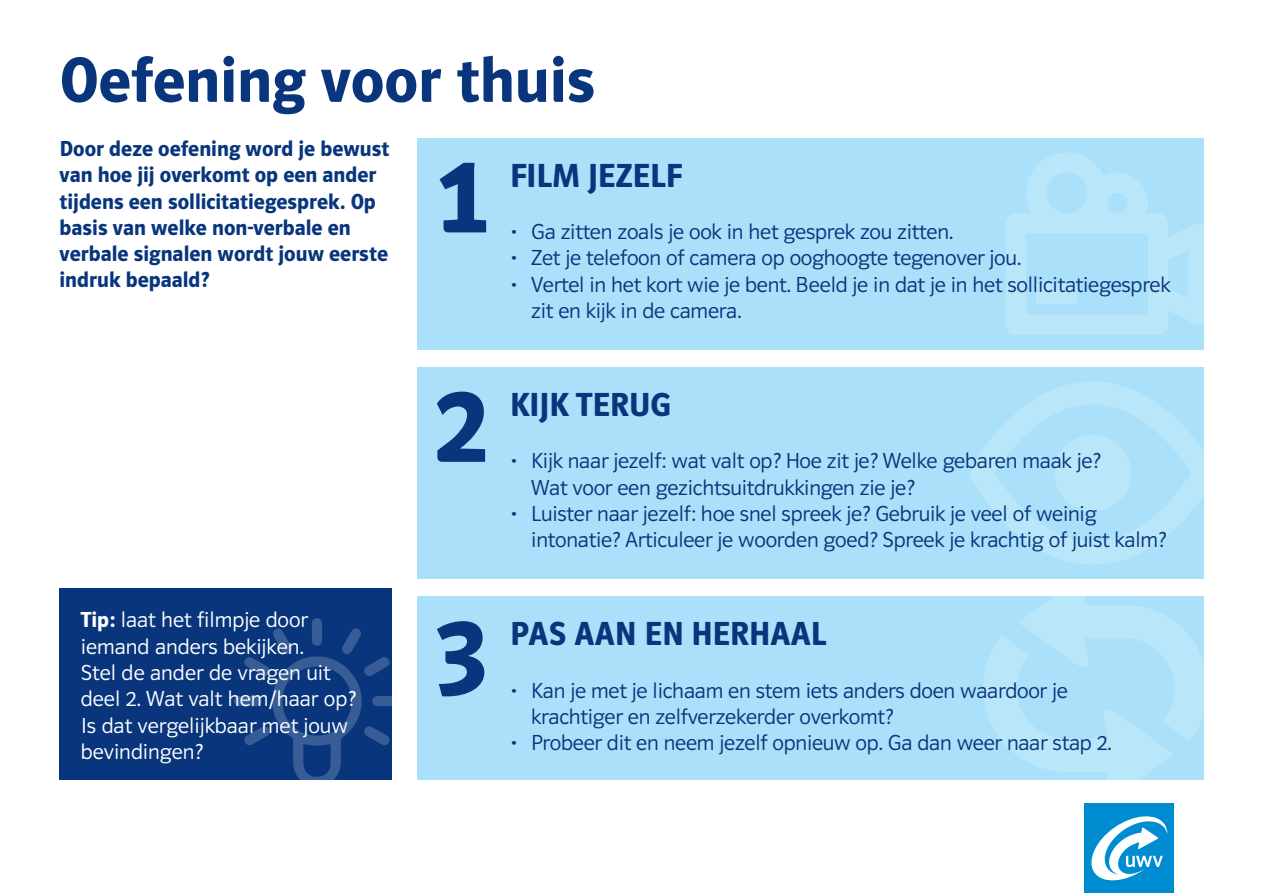
<style>
.page{position:relative;width:1263px;height:893px;background:#fff}
.page>*{position:absolute;margin:0;border:0;box-sizing:border-box;transform-origin:0 0}
.t1{font:700 112.5px/229.4px "UWV Sans 2010";color:#08357c;text-align:justify}
.t2{font:700 66px "UWV Sans 2010";color:#08357c}
.t3{font:700 34.5px "UWV Sans 2010";color:#08357c}
.t4{font:300 22.5px/26.2px "UWV Sans 2010";letter-spacing:-.01em;color:#08357c}
.t5{font:700 22.5px/26.2px "UWV Sans 2010";color:#08357c}
.t6{font:300 22.5px/26.2px "UWV Sans 2010";color:#fff}
.s1{font-weight:700}
</style>
<div class="page">
<div style="left:60px;top:588px;width:332px;height:192px;background:#08357c"></div>
<svg style="left:234px;top:618px;width:158px;height:162px"></svg>
<div style="left:417px;top:138px;width:786px;height:211px;background:#aae0f9"></div>
<svg style="left:1006px;top:153px;width:197px;height:182px"></svg>
<div style="left:1036px;top:284px;width:40px;height:20px;background:#bae6fa"></div>
<div style="left:417px;top:368px;width:786px;height:211px;background:#aae0f9"></div>
<svg style="left:970px;top:382px;width:233px;height:183px"></svg>
<div style="left:1054px;top:435px;width:77px;height:76px;background:#bae6fa;border-radius:50%"></div>
<div style="left:417px;top:597px;width:786px;height:183px;background:#aae0f9"></div>
<svg style="left:983px;top:597px;width:220px;height:183px"></svg>
<div style="left:1085px;top:804px;width:89px;height:89px;background:#008cd0"></div>
<svg style="left:1091px;top:816px;width:76px;height:65px"></svg>
<h2 class="t2" style="left:60px;top:45px;width:537px">Oefening voor thuis</h2>
<p class="t5" style="left:60px;top:136px;width:331px">Door deze oefening word je bewust van hoe jij overkomt op een ander tijdens een sollicitatiegesprek. Op basis van welke non-verbale en verbale signalen wordt jouw eerste indruk bepaald?</p>
<p class="t6" style="left:81px;top:607px;width:276px"><span class="s1">Tip:</span> laat het filmpje door iemand anders bekijken.<br>Stel de ander de vragen uit deel 2. Wat valt hem/haar op?<br>Is dat vergelijkbaar met jouw bevindingen?</p>
<h1 class="t1" style="left:434px;top:82px;width:55px">1<br>2<br>3</h1>
<h3 class="t3" style="left:510px;top:157px;width:173px">FILM JEZELF</h3>
<p class="t4" style="left:510px;top:219px;width:445px">• Ga zitten zoals je ook in het gesprek zou zitten.</p>
<p class="t4" style="left:510px;top:245px;width:513px">• Zet je telefoon of camera op ooghoogte tegenover jou.</p>
<p class="t4" style="left:531px;top:271px;width:641px;text-indent:-21px">• Vertel in het kort wie je bent. Beeld je in dat je in het sollicitatiegesprek zit en kijk in de camera.</p>
<h3 class="t3" style="left:510px;top:386px;width:163px">KIJK TERUG</h3>
<p class="t4" style="left:531px;top:448px;width:571px;text-indent:-21px">• Kijk naar jezelf: wat valt op? Hoe zit je? Welke gebaren maak je?<br>Wat voor een gezichtsuitdrukkingen zie je?</p>
<p class="t4" style="left:531px;top:501px;width:636px;text-indent:-21px">• Luister naar jezelf: hoe snel spreek je? Gebruik je veel of weinig intonatie? Articuleer je woorden goed? Spreek je krachtig of juist kalm?</p>
<h3 class="t3" style="left:510px;top:616px;width:318px">PAS AAN EN HERHAAL</h3>
<p class="t4" style="left:531px;top:677px;width:538px;text-indent:-21px">• Kan je met je lichaam en stem iets anders doen waardoor je krachtiger en zelfverzekerder overkomt?</p>
<p class="t4" style="left:510px;top:730px;width:603px">• Probeer dit en neem jezelf opnieuw op. Ga dan weer naar stap 2.</p>
</div>
